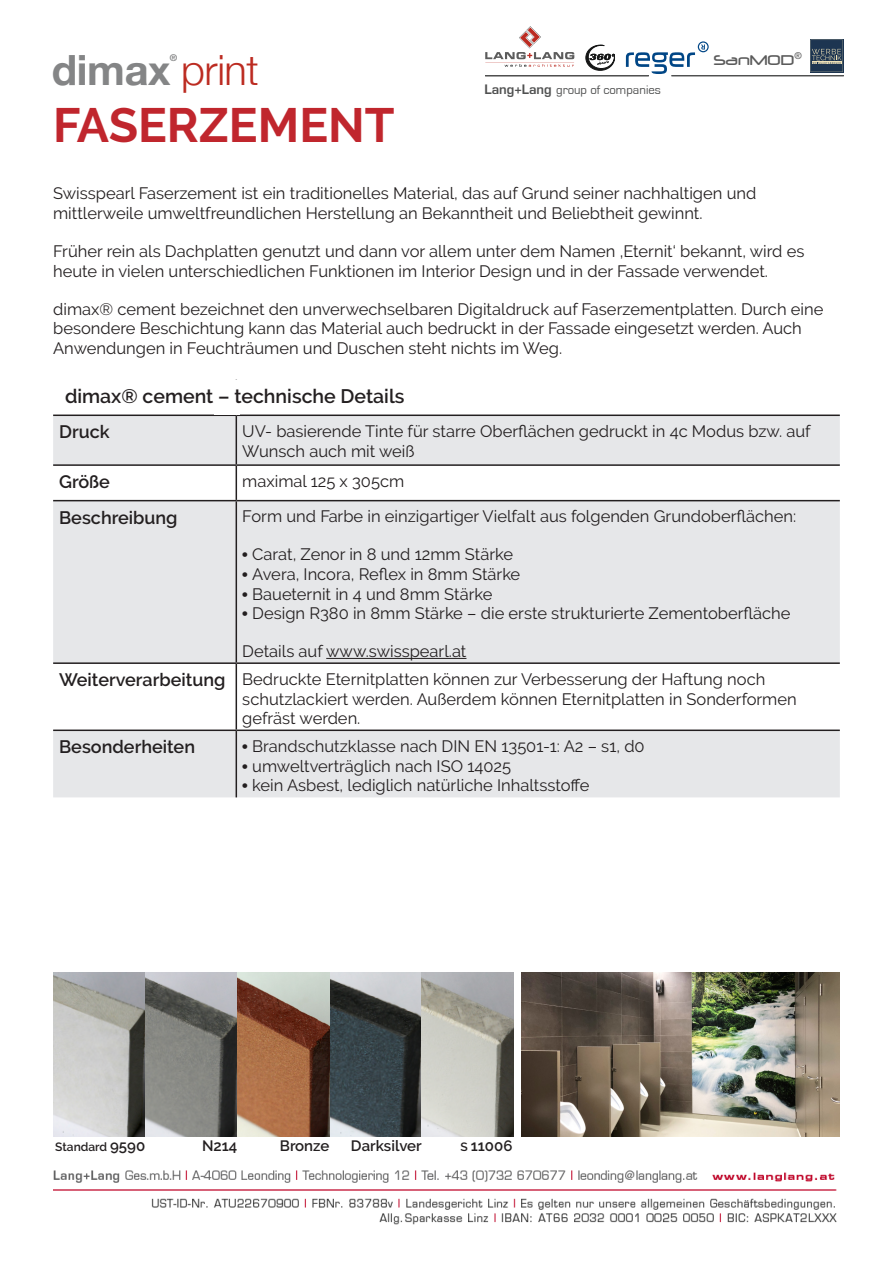
<style>
.page{position:relative;width:893px;height:1263px;background:#fff}
.page>*{position:absolute;margin:0;border:0;box-sizing:border-box;transform-origin:0 0}
.Absatzformat_3{font:700 48px "Raleway";color:#c0262d}
.t1{font:700 41.7px "Helvetica Neue";letter-spacing:-.01em;color:#848586}
.Unteruberschrift{font:600 19.5px "Raleway";color:#231f20}
.Unteruberschrift-2{font:600 18px "Raleway";color:#231f20}
.Text{font:16.5px/19.8px "Raleway";color:#231f20}
.t2{font:16.5px "Neuropol";color:#5b5b5b}
.Unteruberschrift-3{font:600 15px "Raleway";color:#231f20}
.t3{font:12.75px "Eurostile";color:rgb(21 22 22/.75)}
.Unteruberschrift-4{font:600 12px "Raleway";color:#231f20}
.t4{font:700 9.3px "Helvetica Neue";color:#848586}
.s1{font-weight:600}
.s2{font-weight:300;color:#bc2b21}
.s3{font-family:"Times"}
.s4{font-size:15px}
.s5{font-size:12px}
</style>
<div class="page">
<svg style="left:586px;top:45px;width:29px;height:26px"></svg>
<svg style="left:485px;top:26px;width:89px;height:41px"></svg>
<svg style="left:626px;top:41px;width:83px;height:33px"></svg>
<hr style="left:485px;top:76px;width:163px;height:1px;background:#151616">
<div style="left:485px;top:75px;width:164px;height:1px;border:1px solid #151616"></div>
<hr style="left:672px;top:76px;width:171px;height:1px;background:#151616">
<div style="left:672px;top:75px;width:172px;height:1px;border:1px solid #151616"></div>
<svg style="left:810px;top:39px;width:33px;height:34px"></svg>
<svg style="left:810px;top:40px;width:33px;height:32px"></svg>
<img style="left:53px;top:1170px;width:784px;height:55px">
<svg style="left:53px;top:416px;width:787px;height:381px;fill:#e6e7e9"></svg>
<hr style="left:53px;top:414px;width:183px;height:2px;background:#231f20">
<hr style="left:236px;top:414px;width:604px;height:2px;background:#231f20">
<hr style="left:236px;top:416px;width:1px;height:48px;background:#231f20">
<hr style="left:53px;top:464px;width:183px;height:2px;background:#231f20">
<hr style="left:236px;top:464px;width:604px;height:2px;background:#231f20">
<hr style="left:236px;top:466px;width:1px;height:34px;background:#231f20">
<hr style="left:53px;top:500px;width:183px;height:1px;background:#231f20">
<hr style="left:236px;top:500px;width:604px;height:1px;background:#231f20">
<hr style="left:236px;top:501px;width:1px;height:161px;background:#231f20">
<hr style="left:53px;top:662px;width:183px;height:2px;background:#231f20">
<hr style="left:236px;top:662px;width:604px;height:2px;background:#231f20">
<hr style="left:236px;top:664px;width:1px;height:65px;background:#231f20">
<hr style="left:53px;top:729px;width:183px;height:2px;background:#231f20">
<hr style="left:236px;top:729px;width:604px;height:2px;background:#231f20">
<hr style="left:236px;top:731px;width:1px;height:66px;background:#231f20">
<hr style="left:326px;top:658px;width:140px;height:1px;background:#231f20">
<img style="left:53px;top:972px;width:460px;height:164px">
<img style="left:522px;top:972px;width:318px;height:164px">
<p class="t4" style="left:170px;top:52px;width:9px">®</p>
<p class="t2" style="left:714px;top:51px;width:90px">SanMOD<sup>®</sup></p>
<p class="t3" style="left:484px;top:83px;width:178px"><span class="s1">Lang+Lang</span> group of companies</p>
<h2 class="t1" style="left:52px;top:44px;width:209px">dimax <span class="s2">print</span></h2>
<p class="Absatzformat_3" style="left:53px;top:98px;width:343px">FASERZEMENT</p>
<p class="Text" style="left:53px;top:184px;width:705px">Swisspearl Faserzement ist ein traditionelles Material, das auf Grund seiner nachhaltigen und mittlerweile umweltfreundlichen Herstellung an Bekanntheit und Beliebtheit gewinnt.</p>
<p class="Text" style="left:53px;top:241px;width:753px">Früher rein als Dachplatten genutzt und dann vor allem unter dem Namen ‚Eternit‘ bekannt, wird es heute in vielen unterschiedlichen Funktionen im Interior Design und in der Fassade verwendet.</p>
<p class="Text" style="left:53px;top:299px;width:772px">dimax® cement bezeichnet den unverwechselbaren Digitaldruck auf Faserzementplatten. Durch eine besondere Beschichtung kann das Material auch bedruckt in der Fassade eingesetzt werden. Auch<br>Anwendungen in Feuchträumen und Duschen steht nichts im Weg.</p>
<p class="Unteruberschrift" style="left:65px;top:385px;width:341px">dimax® cement – technische Details</p>
<p class="Unteruberschrift-2" style="left:59px;top:421px;width:52px">Druck</p>
<p class="Text" style="left:242px;top:421px;width:570px">UV- basierende Tinte für starre Oberflächen gedruckt in 4c Modus bzw. auf<br>Wunsch auch mit weiß</p>
<p class="Unteruberschrift-2" style="left:59px;top:471px;width:52px">Größe</p>
<p class="Text" style="left:242px;top:471px;width:163px">maximal 125 x 305cm</p>
<p class="Unteruberschrift-2" style="left:59px;top:507px;width:120px">Beschreibung</p>
<p class="Text" style="left:242px;top:506px;width:555px">Form und Farbe in einzigartiger Vielfalt aus folgenden Grundoberflächen:</p>
<p class="Text" style="left:242px;top:544px;width:272px"><span class="s3">•</span> Carat, Zenor in 8 und 12mm Stärke</p>
<p class="Text" style="left:242px;top:564px;width:279px"><span class="s3">•</span> Avera, Incora, Reflex in 8mm Stärke</p>
<p class="Text" style="left:242px;top:584px;width:252px"><span class="s3">•</span> Baueternit in 4 und 8mm Stärke</p>
<p class="Text" style="left:242px;top:604px;width:550px"><span class="s3">•</span> Design R380 in 8mm Stärke – die erste strukturierte Zementoberfläche</p>
<p class="Text" style="left:242px;top:641px;width:226px">Details auf www.swisspearl.at</p>
<p class="Unteruberschrift-2" style="left:59px;top:669px;width:168px">Weiterverarbeitung</p>
<p class="Text" style="left:242px;top:669px;width:556px">Bedruckte Eternitplatten können zur Verbesserung der Haftung noch schutzlackiert werden. Außerdem können Eternitplatten in Sonderformen gefräst werden.</p>
<p class="Unteruberschrift-2" style="left:59px;top:736px;width:137px">Besonderheiten</p>
<p class="Text" style="left:242px;top:736px;width:404px"><span class="s3">•</span> Brandschutzklasse nach DIN EN 13501-1: A2 – s1, d0</p>
<p class="Text" style="left:242px;top:756px;width:270px"><span class="s3">•</span> umweltverträglich nach ISO 14025</p>
<p class="Text" style="left:242px;top:776px;width:349px"><span class="s3">•</span> kein Asbest, lediglich natürliche Inhaltsstoffe</p>
<p class="Unteruberschrift-4" style="left:55px;top:1139px;width:91px">Standard <span class="s4">9590</span></p>
<p class="Unteruberschrift-3" style="left:202px;top:1137px;width:37px">N214</p>
<p class="Unteruberschrift-3" style="left:280px;top:1137px;width:51px">Bronze</p>
<p class="Unteruberschrift-3" style="left:351px;top:1137px;width:72px">Darksilver</p>
<p class="Unteruberschrift-3" style="left:460px;top:1137px;width:53px"><span class="s5">S</span> 11006</p>
</div>
